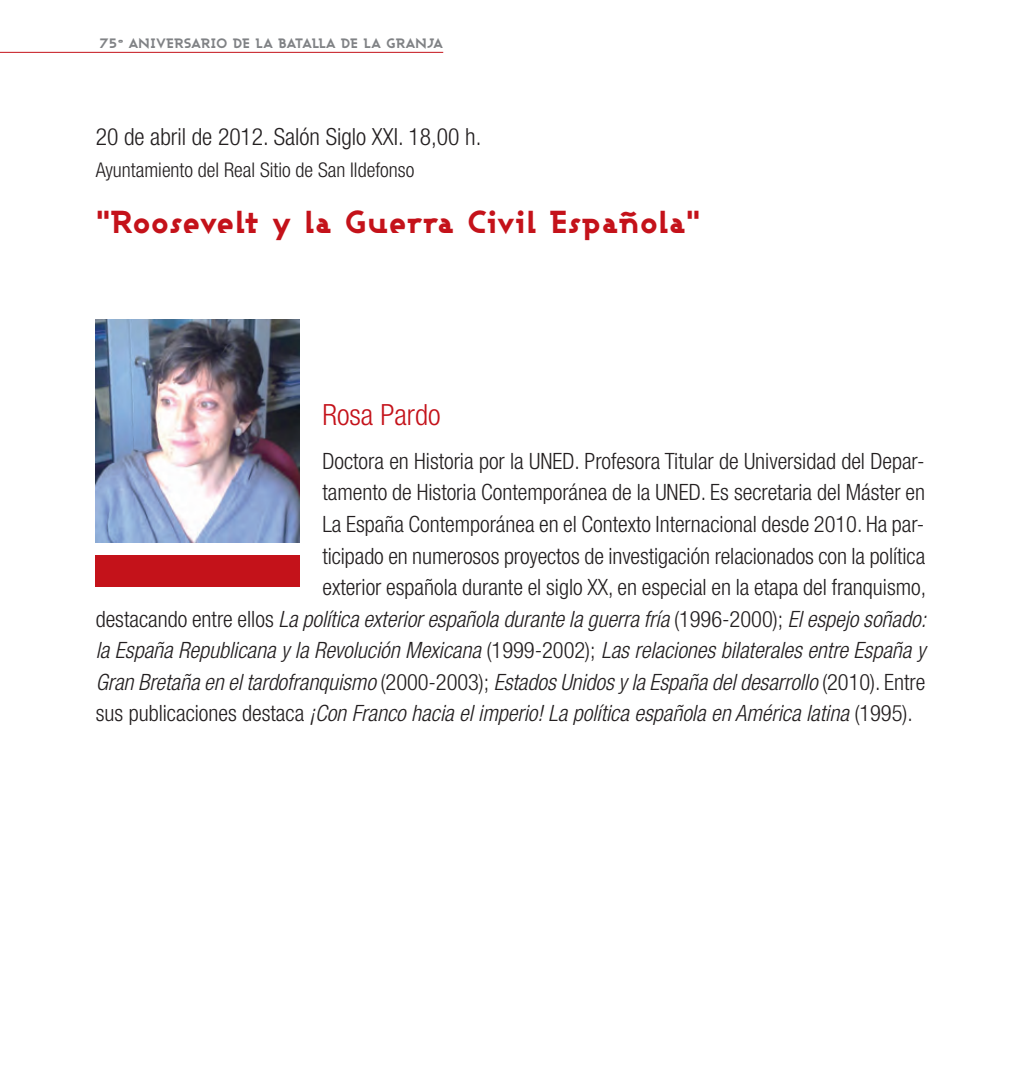
<style>
.page{position:relative;width:1021px;height:1085px;background:#fff}
.page>*{position:absolute;margin:0;border:0;box-sizing:border-box;transform-origin:0 0}
.t1{font:800 31.5px "Ashby";color:#c4121a}
.t2{font:300 condensed 29.25px "Helvetica Neue LT Std";color:#c4121a}
.t3{font:300 condensed 23.62px "Helvetica Neue";color:#231f20}
.t4{font:italic 300 condensed 22.5px/31.5px "Helvetica Neue LT Std";color:#231f20;text-align:justify}
.t5{font:300 condensed 22.5px/31.5px "Helvetica Neue";color:#231f20;text-align:justify}
.t6{font:300 condensed 20.25px "Helvetica Neue";color:#231f20}
.t7{font:800 13.5px "Ashby";letter-spacing:-.01em;color:#808285}
.s1{font-size:10.12px}
.s2{font-family:"Helvetica Neue";font-style:normal}
</style>
<div class="page">
<hr style="left:0;top:52px;width:443px;height:1px;background:#c4121a">
<img style="left:96px;top:319px;width:204px;height:223px">
<div style="left:96px;top:555px;width:204px;height:32px;background:#c4121a"></div>
<p class="t7" style="left:100px;top:34px;width:345px">75<span class="s1">º</span> ANIVERSARIO DE LA BATALLA DE LA GRANJA</p>
<p class="t3" style="left:96px;top:128px;width:387px">20 de abril de 2012. Salón Siglo XXI. 18,00 h.</p>
<p class="t6" style="left:96px;top:162px;width:320px">Ayuntamiento del Real Sitio de San Ildefonso</p>
<h1 class="t1" style="left:96px;top:201px;width:606px">"Roosevelt y la Guerra Civil Española"</h1>
<h2 class="t2" style="left:322px;top:403px;width:120px">Rosa Pardo</h2>
<p class="t5" style="left:322px;top:447px;width:605px">Doctora en Historia por la UNED. Profesora Titular de Universidad del Depar&shy;tamento de Historia Contemporánea de la UNED. Es secretaria del Máster en La España Contemporánea en el Contexto Internacional desde 2010. Ha par&shy;ticipado en numerosos proyectos de investigación relacionados con la política exterior española durante el siglo XX, en especial en la etapa del franquismo,</p>
<p class="t4" style="left:96px;top:604px;width:831px"><span class="s2">destacando entre ellos</span> La política exterior española durante la guerra fría <span class="s2">(1996-2000);</span> El espejo soñado: la España Republicana y la Revolución Mexicana <span class="s2">(1999-2002);</span> Las relaciones bilaterales entre España y Gran Bretaña en el tardofranquismo <span class="s2">(2000-2003);</span> Estados Unidos y la España del desarrollo <span class="s2">(2010). Entre sus publicaciones destaca</span> ¡Con Franco hacia el imperio! La política española en América latina <span class="s2">(1995).</span></p>
</div>
